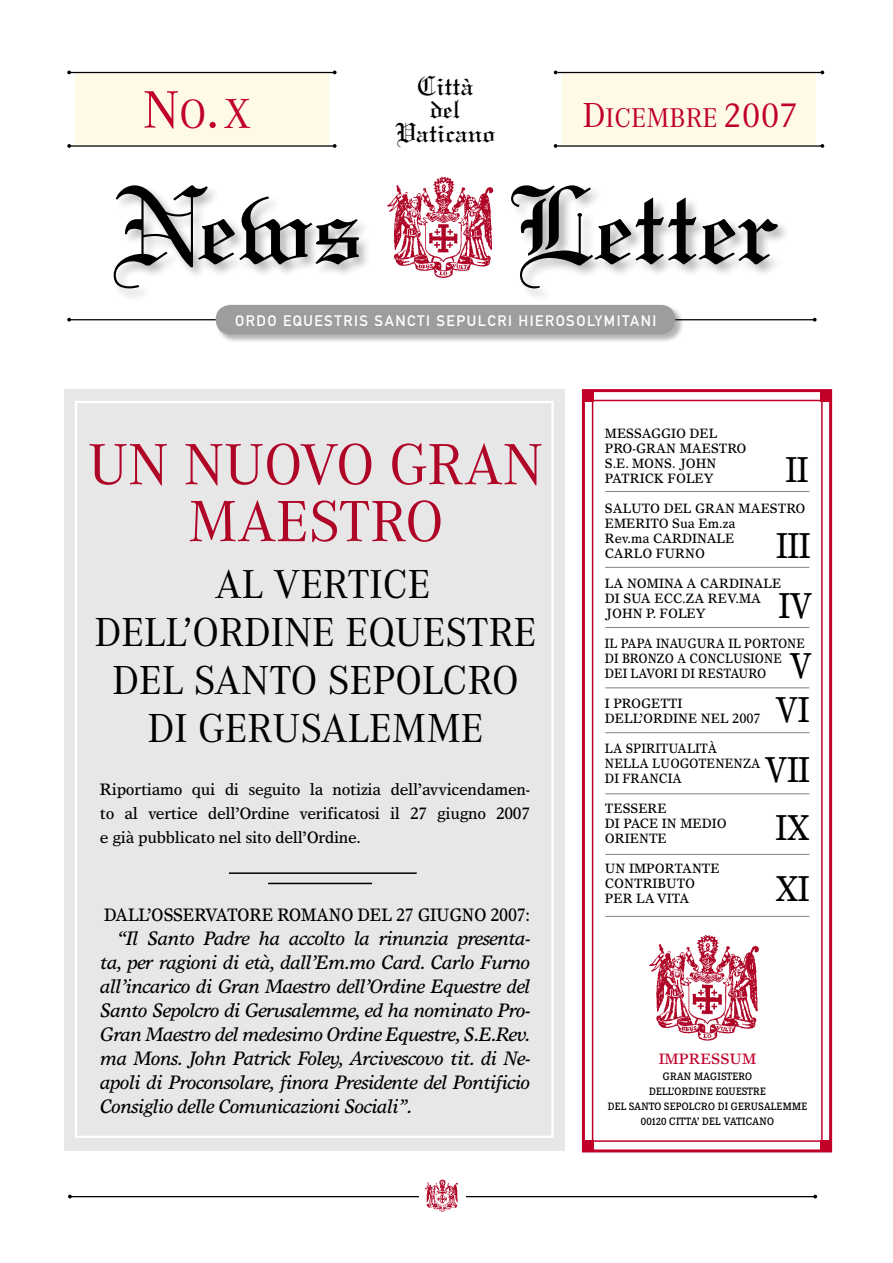
<style>
.page{position:relative;width:893px;height:1263px;background:#fff}
.page>*{position:absolute;margin:0;border:0;box-sizing:border-box;transform-origin:0 0}
.t1{font:117.15px "Linotext";color:#000}
.t2{font:60.15px/56.8px "Corporate A";color:#af0527}
.t3{font:54.45px "Corporate A";color:#c1002a}
.t4{font:42px "Corporate A";color:#000}
.t5{font:36px/59.8px "Times Europa";color:#000;scale:.8 1}
.t6{font:29.1px/23.5px "Linotext";color:#000;text-align:center}
.t7{font:28.05px "Corporate A";color:#c1002a}
.t8{font:italic 19.5px/24px "Times Europa";letter-spacing:-.03em;color:#000;text-align:justify}
.t9{font:18px "Times Europa";letter-spacing:-.015em;color:#000;scale:.9 1}
.t10{font:16.5px/24px "Times Europa";letter-spacing:-.02em;color:#000;text-align:justify;scale:.95 1}
.t11{font:15px "DIN Mittelschrift Std";letter-spacing:.1em;color:#fff}
.t12{font:15px "Times Europa";color:#c1002a}
.t13{font:13.5px/15px "Times Europa";color:#000;scale:.95 1}
.t14{font:13.5px/15px "Times Europa";color:#000;scale:.88 1}
.t15{font:13.5px/15px "Times Europa";color:#000;scale:.9 1}
.t16{font:500 10.5px/15px "Corporate EBQ";letter-spacing:.03em;color:#000;text-align:center;scale:.95 1}
.s1{font-size:42.45px}
.s2{font-size:43.5px}
.s3{font-size:36px}
</style>
<div class="page">
<div style="left:64px;top:389px;width:501px;height:761px;background:#e7e7e8"></div>
<hr style="left:70px;top:1196px;width:746px;height:1px;background:#000">
<div style="left:419px;top:1184px;width:47px;height:19px;background:#fff"></div>
<img style="left:424px;top:1179px;width:34px;height:33px">
<div style="left:75px;top:72px;width:253px;height:74px;background:#fffae8"></div>
<div style="left:563px;top:72px;width:253px;height:74px;background:#fffae8"></div>
<div style="left:112px;top:183px;width:781px;height:160px;background:#000;opacity:.3"></div>
<div style="left:383px;top:169px;width:125px;height:121px;background:#fff"></div>
<img style="left:387px;top:176px;width:107px;height:102px">
<hr style="left:70px;top:145px;width:264px;height:2px;background:#000">
<hr style="left:70px;top:72px;width:264px;height:1px;background:#000">
<hr style="left:557px;top:145px;width:264px;height:2px;background:#000">
<hr style="left:69px;top:319px;width:746px;height:1px;background:#000">
<hr style="left:557px;top:72px;width:264px;height:1px;background:#000">
<svg style="left:554px;top:144px;width:3px;height:4px"></svg>
<svg style="left:333px;top:144px;width:4px;height:4px"></svg>
<svg style="left:67px;top:144px;width:4px;height:4px"></svg>
<svg style="left:67px;top:318px;width:4px;height:4px"></svg>
<svg style="left:813px;top:318px;width:4px;height:4px"></svg>
<svg style="left:820px;top:144px;width:4px;height:4px"></svg>
<svg style="left:820px;top:71px;width:4px;height:3px"></svg>
<div style="left:215px;top:304px;width:475px;height:45px;background:#000;opacity:.3"></div>
<div style="left:216px;top:305px;width:459px;height:30px;background:#9c9d9f;border-radius:15px"></div>
<div style="left:75px;top:401px;width:479px;height:737px;border:2px solid #fff"></div>
<hr style="left:229px;top:872px;width:188px;height:2px;background:#000">
<hr style="left:268px;top:883px;width:104px;height:1px;background:#000">
<div style="left:592px;top:400px;width:231px;height:742px;background:#fff;border:2px solid #c1002a"></div>
<div style="left:582px;top:389px;width:250px;height:763px;border:3px solid #c1002a"></div>
<div style="left:583px;top:391px;width:11px;height:11px;background:#c1002a"></div>
<div style="left:821px;top:391px;width:10px;height:11px;background:#c1002a"></div>
<div style="left:583px;top:1140px;width:11px;height:11px;background:#c1002a"></div>
<div style="left:821px;top:1140px;width:10px;height:11px;background:#c1002a"></div>
<img style="left:649px;top:935px;width:110px;height:106px">
<hr style="left:605px;top:491px;width:204px;height:1px;background:#000">
<hr style="left:605px;top:627px;width:204px;height:1px;background:#000">
<hr style="left:605px;top:687px;width:204px;height:1px;background:#000">
<hr style="left:605px;top:732px;width:204px;height:1px;background:#000">
<hr style="left:605px;top:793px;width:204px;height:1px;background:#000">
<hr style="left:605px;top:854px;width:204px;height:1px;background:#000">
<hr style="left:605px;top:916px;width:204px;height:1px;background:#000">
<hr style="left:605px;top:567px;width:204px;height:1px;background:#000">
<h3 class="t6" style="left:395px;top:73px;width:102px">Città<br>del<br>Vaticano</h3>
<h3 class="t3" style="left:143px;top:80px;width:109px">N<span class="s1">O</span>.<span class="s2">X</span></h3>
<h3 class="t7" style="left:583px;top:102px;width:217px"><span class="s3">D</span>ICEMBRE <span class="s3">2007</span></h3>
<h1 class="t1" style="left:112px;top:156px;width:253px">News</h1>
<h1 class="t1" style="left:510px;top:156px;width:272px">Letter</h1>
<p class="t11" style="left:235px;top:312px;width:423px">ORDO EQUESTRIS SANCTI SEPULCRI HIEROSOLYMITANI</p>
<h2 class="t2" style="left:188px;top:437px;width:357px;text-indent:-100px">UN NUOVO GRAN<br>MAESTRO</h2>
<h3 class="t4" style="left:215px;top:561px;width:176px">AL VERTICE</h3>
<h3 class="t4" style="left:95px;top:609px;width:418px">DELL’ORDINE EQUESTRE</h3>
<h3 class="t4" style="left:113px;top:657px;width:355px">DEL SANTO SEPOLCRO</h3>
<h3 class="t4" style="left:148px;top:705px;width:251px">DI GERUSALEMME</h3>
<p class="t10" style="left:100px;top:777px;width:454px">Riportiamo qui di seguito la notizia dell’avvicendamen&shy;to al vertice dell’Ordine verificatosi il 27 giugno 2007 e già pubblicato nel sito dell’Ordine.</p>
<p class="t9" style="left:104px;top:904px;width:475px">Dall’Osservatore Romano del 27 giugno 2007:</p>
<p class="t8" style="left:100px;top:926px;width:432px;text-indent:17px">“Il Santo Padre ha accolto la rinunzia presenta&shy;ta, per ragioni di età, dall’Em.mo Card. Carlo Furno all’incarico di Gran Maestro dell’Ordine Equestre del Santo Sepolcro di Gerusalemme, ed ha nominato Pro-Gran Maestro del medesimo Ordine Equestre, S.E.Rev. ma Mons. John Patrick Foley, Arcivescovo tit. di Ne&shy;apoli di Proconsolare, finora Presidente del Pontificio Consiglio delle Comunicazioni Sociali”.</p>
<p class="t13" style="left:605px;top:425px;width:11px">MESSAGGI</p>
<p class="t13" style="left:605px;top:425px;width:110px;text-indent:71px">O DEL<br>PRO-GRAN MAEST</p>
<p class="t13" style="left:727px;top:440px;width:22px">RO</p>
<h3 class="t5" style="left:786px;top:439px;width:15px">II</h3>
<p class="t13" style="left:605px;top:455px;width:118px">S.E. MONS . JOHN<br>PATRICK FOLEY</p>
<p class="t13" style="left:605px;top:500px;width:11px">SALUT</p>
<p class="t13" style="left:650px;top:500px;width:104px">O DEL GRAN MAEST</p>
<p class="t13" style="left:786px;top:500px;width:22px">RO</p>
<p class="t13" style="left:605px;top:515px;width:12px">EME</p>
<p class="t13" style="left:605px;top:515px;width:139px;text-indent:31px">RITO Sua Em.za<br>Rev.ma CARDINALE<br>CARLO FURNO</p>
<p class="t13" style="left:605px;top:575px;width:55px">LA NOMINA</p>
<p class="t13" style="left:687px;top:575px;width:65px">A CARDINALE</p>
<p class="t13" style="left:605px;top:590px;width:30px">DI SUA</p>
<h3 class="t5" style="left:777px;top:515px;width:15px">III</h3>
<h3 class="t5" style="left:779px;top:575px;width:22px">IV</h3>
<p class="t13" style="left:605px;top:590px;width:154px;text-indent:50px">ECC.ZA REV.MA<br>JOHN P. FOLEY</p>
<p class="t14" style="left:605px;top:635px;width:69px">IL PAPA INAUGU</p>
<p class="t14" style="left:605px;top:635px;width:218px;text-indent:102px">RA IL PORTONE<br>DI BRONZO A CONCLUSI</p>
<p class="t14" style="left:755px;top:650px;width:22px">ONE</p>
<h3 class="t5" style="left:789px;top:635px;width:29px">V</h3>
<p class="t14" style="left:605px;top:665px;width:127px">DEI LAVORI DI RESTAU</p>
<p class="t14" style="left:748px;top:665px;width:22px">RO</p>
<p class="t13" style="left:605px;top:695px;width:166px">I Pro getti dell’Ordine nel 2007</p>
<p class="t15" style="left:605px;top:740px;width:174px">La spiritualità nella Luo gotenenza di Francia</p>
<p class="t13" style="left:605px;top:800px;width:10px">TESSE</p>
<h3 class="t5" style="left:765px;top:679px;width:35px">VI<br>VII</h3>
<p class="t13" style="left:605px;top:800px;width:130px;text-indent:43px">RE<br>DI PACE IN MEDIO<br>ORIENTE</p>
<p class="t13" style="left:605px;top:860px;width:55px">Un impor</p>
<h3 class="t5" style="left:776px;top:797px;width:43px;line-height:61.1px">IX<br>XI</h3>
<p class="t13" style="left:605px;top:860px;width:122px;text-indent:70px">tante co ntributo<br>per la vita</p>
<p class="t12" style="left:659px;top:1050px;width:54px">IMPRESSUM</p>
<p class="t16" style="left:608px;top:1069px;width:212px">GRAN MAGISTERO<br>DELL’ORDINE EQUESTRE<br>DEL SANTO SEPOLCRO DI GERUSALEMME<br>00120 CITTA’ DEL VATICANO</p>
</div>
